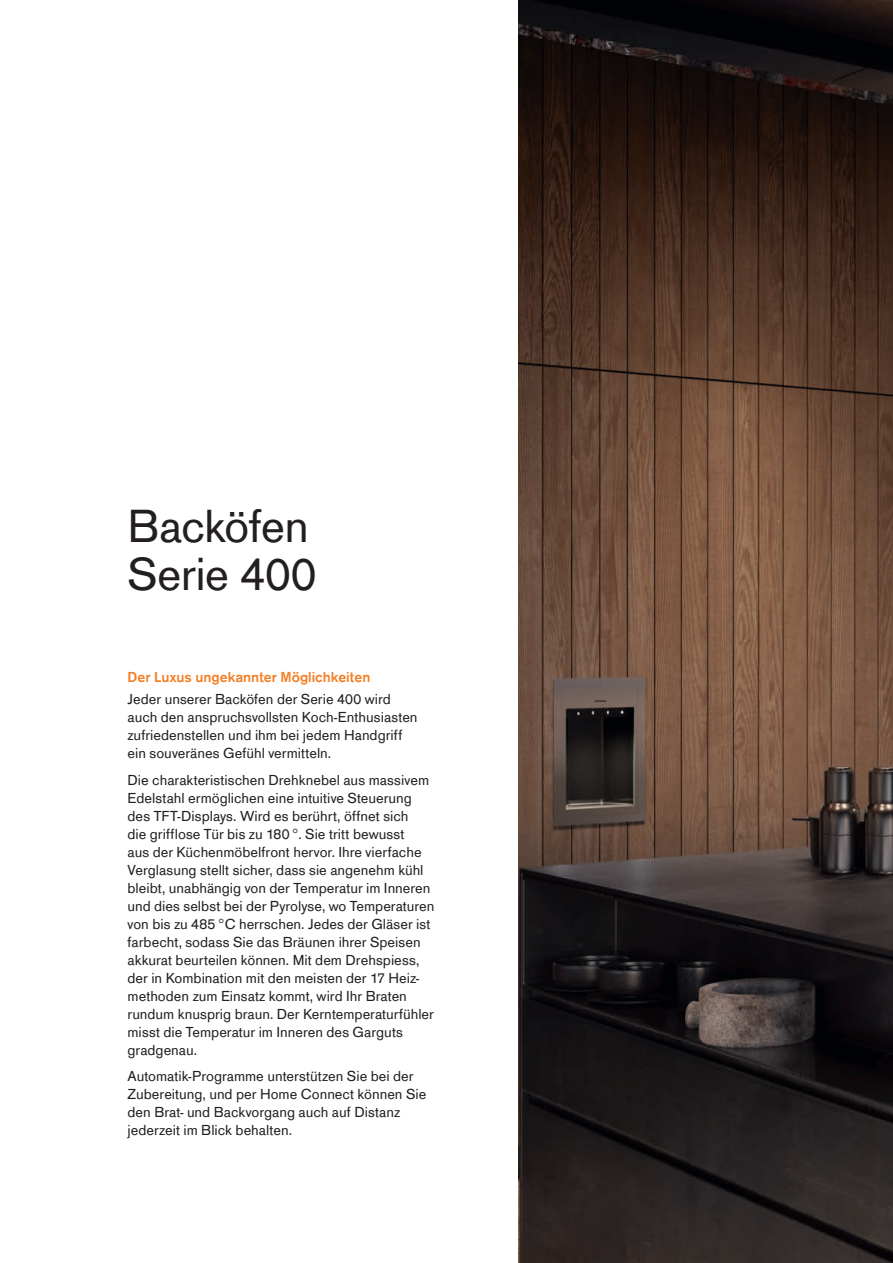
<style>
.page{position:relative;width:893px;height:1263px;background:#fff}
.page>*{position:absolute;margin:0;border:0;box-sizing:border-box;transform-origin:0 0}
.t1{font:48px/48px "Gaggenau";letter-spacing:-.015em;color:#231f20}
.t2{font:15px/18px "Gaggenau";color:#231f20}
.t3{font:700 15px "Gaggenau";letter-spacing:-.005em;color:#f48026}
</style>
<div class="page">
<img style="left:519px;top:0;width:374px;height:1263px">
<h1 class="t1" style="left:128px;top:502px;width:190px">Backöfen<br>Serie 400</h1>
<p class="t3" style="left:128px;top:668px;width:244px">Der Luxus ungekannter Möglichkeiten</p>
<p class="t2" style="left:128px;top:690px;width:292px">Jeder unserer Backöfen der Serie 400 wird auch den anspruchsvollsten Koch-Enthusiasten zufriedenstellen und ihm bei jedem Handgriff ein souveränes Gefühl vermitteln.</p>
<p class="t2" style="left:128px;top:770px;width:308px">Die charakteristischen Drehknebel aus massivem Edelstahl ermöglichen eine intuitive Steuerung des TFT-Displays. Wird es berührt, öffnet sich<br>die grifflose Tür bis zu 180°. Sie tritt bewusst<br>aus der Küchenmöbelfront hervor. Ihre vierfache Verglasung stellt sicher, dass sie angenehm kühl bleibt, unabhängig von der Temperatur im Inneren und dies selbst bei der Pyrolyse, wo Temperaturen von bis zu 485°C herrschen. Jedes der Gläser ist farbecht, sodass Sie das Bräunen ihrer Speisen akkurat beurteilen können. Mit dem Drehspiess, der in Kombination mit den meisten der 17 Heiz&shy;methoden zum Einsatz kommt, wird Ihr Braten rundum knusprig braun. Der Kerntemperaturfühler misst die Temperatur im Inneren des Garguts gradgenau.</p>
<p class="t2" style="left:128px;top:1067px;width:300px">Automatik-Programme unterstützen Sie bei der Zubereitung, und per Home Connect können Sie den Brat- und Backvorgang auch auf Distanz jederzeit im Blick behalten.</p>
</div>
